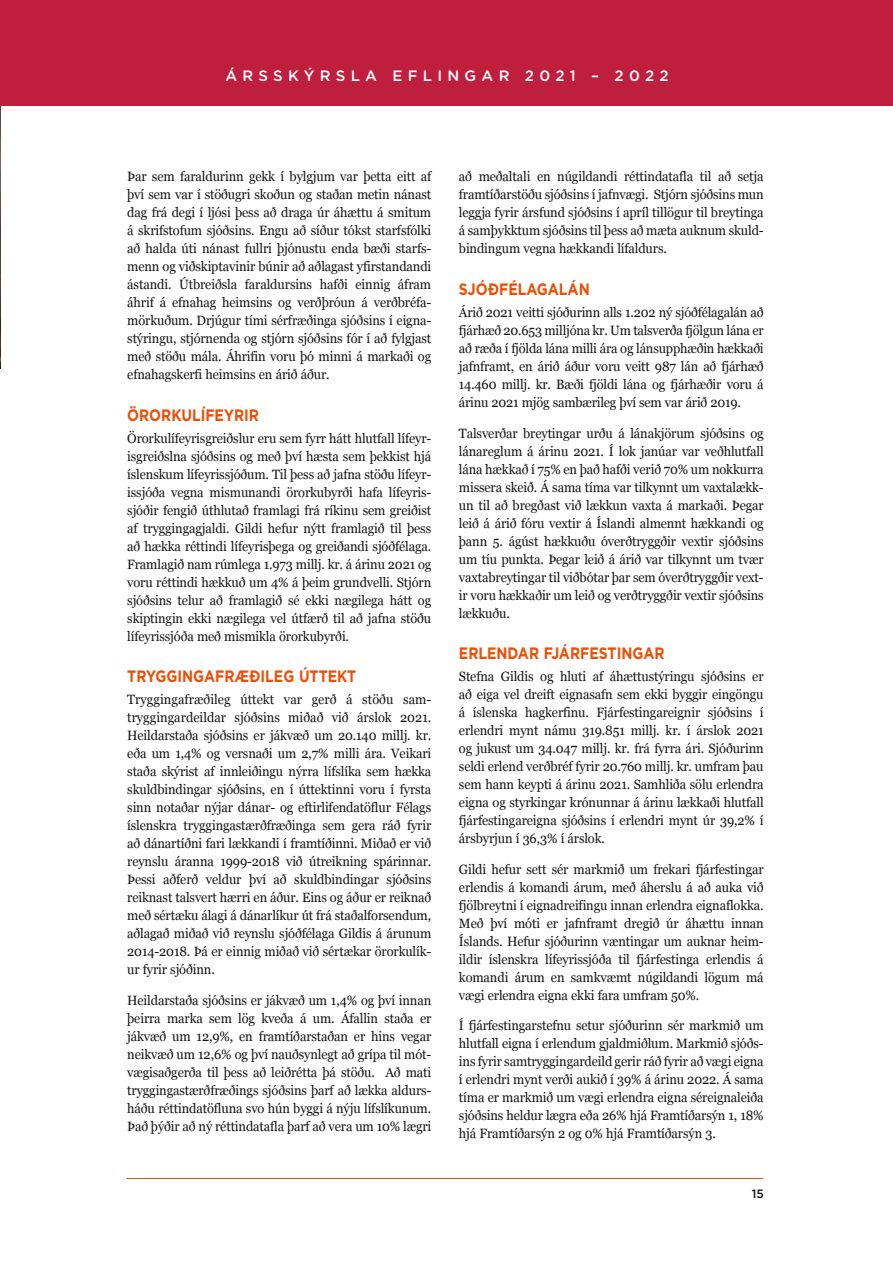
<style>
.page{position:relative;width:893px;height:1263px;background:#fff}
.page>*{position:absolute;margin:0;border:0;box-sizing:border-box;transform-origin:0 0}
.t1{font:700 16.5px "Gotham";color:#ea4f06;scale:.85 1}
.t2{font:500 15px "Gotham";letter-spacing:.35em;color:#fff}
.t3{font:13.5px/18px "Georgia";letter-spacing:-.01em;color:#131413;text-align:justify;scale:.95 1}
.t4{font:500 12px "Gotham";color:#131413}
</style>
<div class="page">
<hr style="left:126px;top:1178px;width:637px;height:1px;background:#ea4f06">
<img style="left:0;top:106px;width:1px;height:263px">
<div style="left:0;top:0;width:893px;height:106px;background:#bf1f3c"></div>
<p class="t2" style="left:225px;top:66px;width:445px">ÁRSSKÝRSLA EFLINGAR 2021 – 2022</p>
<p class="t3" style="left:127px;top:167px;width:322px">Þar sem faraldurinn gekk í bylgjum var þetta eitt af því sem var í stöðugri skoðun og staðan metin nánast dag frá degi í ljósi þess að draga úr áhættu á smitum á skrifstofum sjóðsins. Engu að síður tókst starfsfólki að halda úti nánast fullri þjónustu enda bæði starfs&shy;menn og viðskiptavinir búnir að aðlagast yfirstandandi ástandi. Útbreiðsla faraldursins hafði einnig áfram áhrif á efnahag heimsins og verðþróun á verðbréfa&shy;mörkuðum. Drjúgur tími sérfræðinga sjóðsins í eigna&shy;stýringu, stjórnenda og stjórn sjóðsins fór í að fylgjast með stöðu mála. Áhrifin voru þó minni á markaði og efnahagskerfi heimsins en árið áður.</p>
<p class="t1" style="left:127px;top:404px;width:157px">ÖRORKULÍFEYRIR</p>
<p class="t3" style="left:127px;top:429px;width:322px">Örorkulífeyrisgreiðslur eru sem fyrr hátt hlutfall lífeyr&shy;isgreiðslna sjóðsins og með því hæsta sem þekkist hjá íslenskum lífeyrissjóðum. Til þess að jafna stöðu lífeyr&shy;issjóða vegna mismunandi örorkubyrði hafa lífeyris&shy;sjóðir fengið úthlutað framlagi frá ríkinu sem greiðist af tryggingagjaldi. Gildi hefur nýtt framlagið til þess að hækka réttindi lífeyrisþega og greiðandi sjóðfélaga.<br>Framlagið nam rúmlega 1.973 millj. kr. á árinu 2021 og voru réttindi hækkuð um 4% á þeim grundvelli. Stjórn sjóðsins telur að framlagið sé ekki nægilega hátt og skiptingin ekki nægilega vel útfærð til að jafna stöðu lífeyrissjóða með mismikla örorkubyrði.</p>
<p class="t1" style="left:127px;top:665px;width:271px">TRYGGINGAFRÆÐILEG ÚTTEKT</p>
<p class="t3" style="left:127px;top:690px;width:322px">Tryggingafræðileg úttekt var gerð á stöðu sam&shy;tryggingardeildar sjóðsins miðað við árslok 2021.<br>Heildarstaða sjóðsins er jákvæð um 20.140 millj. kr. eða um 1,4% og versnaði um 2,7% milli ára. Veikari staða skýrist af innleiðingu nýrra lífslíka sem hækka skuldbindingar sjóðsins, en í úttektinni voru í fyrsta sinn notaðar nýjar dánar- og eftirlifendatöflur Félags íslenskra tryggingastærðfræðinga sem gera ráð fyrir að dánartíðni fari lækkandi í framtíðinni. Miðað er við reynslu áranna 1999-2018 við útreikning spárinnar.<br>Þessi aðferð veldur því að skuldbindingar sjóðsins reiknast talsvert hærri en áður. Eins og áður er reiknað með sértæku álagi á dánarlíkur út frá staðalforsendum, aðlagað miðað við reynslu sjóðfélaga Gildis á árunum 2014-2018. Þá er einnig miðað við sértækar örorkulík&shy;ur fyrir sjóðinn.</p>
<p class="t3" style="left:127px;top:991px;width:322px">Heildarstaða sjóðsins er jákvæð um 1,4% og því innan þeirra marka sem lög kveða á um. Áfallin staða er jákvæð um 12,9%, en framtíðarstaðan er hins vegar neikvæð um 12,6% og því nauðsynlegt að grípa til mót&shy;vægisaðgerða til þess að leiðrétta þá stöðu. Að mati tryggingastærðfræðings sjóðsins þarf að lækka aldurs&shy;háðu réttindatöfluna svo hún byggi á nýju lífslíkunum.<br>Það þýðir að ný réttindatafla þarf að vera um 10% lægri</p>
<p class="t3" style="left:459px;top:167px;width:322px">að meðaltali en núgildandi réttindatafla til að setja framtíðarstöðu sjóðsins í jafnvægi. Stjórn sjóðsins mun leggja fyrir ársfund sjóðsins í apríl tillögur til breytinga á samþykktum sjóðsins til þess að mæta auknum skuld&shy;bindingum vegna hækkandi lífaldurs.</p>
<p class="t1" style="left:459px;top:278px;width:155px">SJÓÐFÉLAGALÁN</p>
<p class="t3" style="left:459px;top:303px;width:322px">Árið 2021 veitti sjóðurinn alls 1.202 ný sjóðfélagalán að fjárhæð 20.653 milljóna kr. Um talsverða fjölgun lána er að ræða í fjölda lána milli ára og lánsupphæðin hækkaði jafnframt, en árið áður voru veitt 987 lán að fjárhæð 14.460 millj. kr. Bæði fjöldi lána og fjárhæðir voru á árinu 2021 mjög sambærileg því sem var árið 2019.</p>
<p class="t3" style="left:459px;top:423px;width:322px">Talsverðar breytingar urðu á lánakjörum sjóðsins og lánareglum á árinu 2021. Í lok janúar var veðhlutfall lána hækkað í 75% en það hafði verið 70% um nokkurra missera skeið. Á sama tíma var tilkynnt um vaxtalækk&shy;un til að bregðast við lækkun vaxta á markaði. Þegar leið á árið fóru vextir á Íslandi almennt hækkandi og þann 5. ágúst hækkuðu óverðtryggðir vextir sjóðsins um tíu punkta. Þegar leið á árið var tilkynnt um tvær vaxtabreytingar til viðbótar þar sem óverðtryggðir vext&shy;ir voru hækkaðir um leið og verðtryggðir vextir sjóðsins lækkuðu.</p>
<p class="t1" style="left:459px;top:642px;width:244px">ERLENDAR FJÁRFESTINGAR</p>
<p class="t3" style="left:459px;top:667px;width:322px">Stefna Gildis og hluti af áhættustýringu sjóðsins er að eiga vel dreift eignasafn sem ekki byggir eingöngu á íslenska hagkerfinu. Fjárfestingareignir sjóðsins í erlendri mynt námu 319.851 millj. kr. í árslok 2021 og jukust um 34.047 millj. kr. frá fyrra ári. Sjóðurinn seldi erlend verðbréf fyrir 20.760 millj. kr. umfram þau sem hann keypti á árinu 2021. Samhliða sölu erlendra eigna og styrkingar krónunnar á árinu lækkaði hlutfall fjárfestingareigna sjóðsins í erlendri mynt úr 39,2% í ársbyrjun í 36,3% í árslok.</p>
<p class="t3" style="left:459px;top:859px;width:322px">Gildi hefur sett sér markmið um frekari fjárfestingar erlendis á komandi árum, með áherslu á að auka við fjölbreytni í eignadreifingu innan erlendra eignaflokka.<br>Með því móti er jafnframt dregið úr áhættu innan Íslands. Hefur sjóðurinn væntingar um auknar heim&shy;ildir íslenskra lífeyrissjóða til fjárfestinga erlendis á komandi árum en samkvæmt núgildandi lögum má vægi erlendra eigna ekki fara umfram 50%.</p>
<p class="t3" style="left:459px;top:1016px;width:322px">Í fjárfestingarstefnu setur sjóðurinn sér markmið um hlutfall eigna í erlendum gjaldmiðlum. Markmið sjóðs&shy;ins fyrir samtryggingardeild gerir ráð fyrir að vægi eigna í erlendri mynt verði aukið í 39% á árinu 2022. Á sama tíma er markmið um vægi erlendra eigna séreignaleiða sjóðsins heldur lægra eða 26% hjá Framtíðarsýn 1, 18% hjá Framtíðarsýn 2 og 0% hjá Framtíðarsýn 3.</p>
<p class="t4" style="left:752px;top:1186px;width:14px">15</p>
</div>
